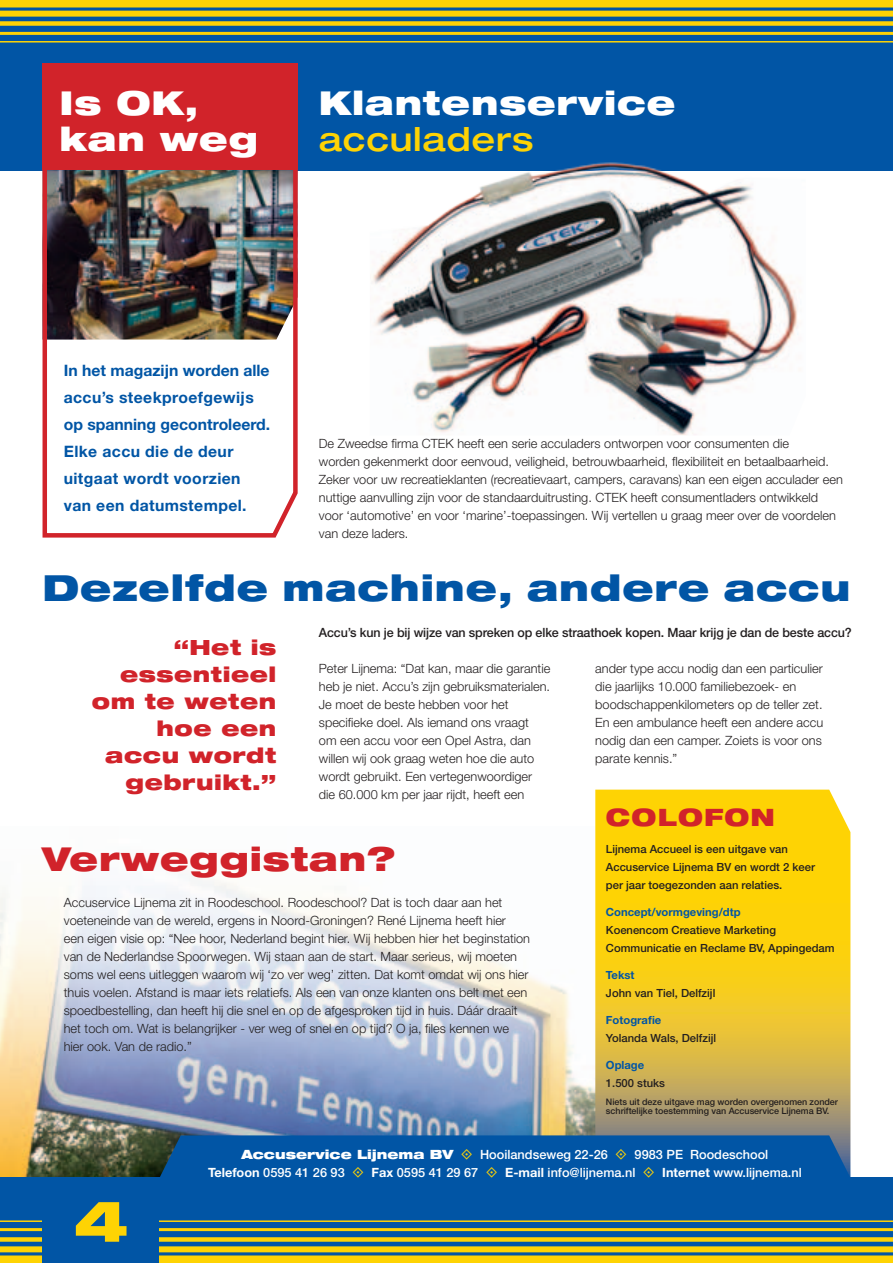
<style>
.page{position:relative;width:893px;height:1263px;background:#fff}
.page>*{position:absolute;margin:0;border:0;box-sizing:border-box;transform-origin:0 0}
.t1{font:900 expanded 57px "Helvetica Neue LT Std";color:#fed304}
.t2{font:900 expanded 36px "Helvetica Neue LT Std";letter-spacing:.025em;color:#0155a5}
.t3{font:900 expanded 33px/36px "Helvetica Neue LT Std";letter-spacing:.025em;color:#fff}
.t4{font:900 expanded 33px "Helvetica Neue LT Std";letter-spacing:.025em;color:#d1232a}
.t5{font:500 expanded 33px "Helvetica Neue LT Std";letter-spacing:.025em;color:#fed304}
.t6{font:900 expanded 24px "Helvetica Neue LT Std";letter-spacing:.05em;color:#d1232a}
.t7{font:900 expanded 21px/27px "Helvetica Neue LT Std";letter-spacing:.025em;color:#d1232a;text-align:right}
.t8{font:700 15.75px/27px "Helvetica Neue LT Std";letter-spacing:.025em;color:#0155a5}
.t9{font:300 12.75px/18px "Helvetica Neue LT Std";color:#231f20}
.t10{font:500 12.75px "Helvetica Neue LT Std";color:#fff}
.t11{font:500 12.75px "Helvetica Neue LT Std";letter-spacing:-.01em;color:#231f20}
.t12{font:900 expanded 12.75px "Helvetica Neue LT Std";color:#fff}
.t13{font:500 11.25px/18px "Helvetica Neue LT Std";color:#231f20}
.t14{font:700 11.25px "Helvetica Neue LT Std";color:#0155a5}
.t15{font:500 9px/9px "Helvetica Neue LT Std";letter-spacing:-.005em;color:#231f20}
.s1{font-weight:700}
</style>
<div class="page">
<div style="left:0;top:0;width:893px;height:170px;background:#0155a5"></div>
<img style="left:0;top:874px;width:595px;height:304px">
<div style="left:0;top:1178px;width:893px;height:85px;background:#0155a5"></div>
<div style="left:0;top:1237px;width:893px;height:5px;background:#fed304"></div>
<hr style="left:0;top:1228px;width:893px;height:3px;background:#fed304">
<hr style="left:0;top:1220px;width:893px;height:2px;background:#fed304">
<div style="left:0;top:1246px;width:893px;height:6px;background:#fed304"></div>
<div style="left:0;top:1255px;width:893px;height:8px;background:#fed304"></div>
<div style="left:0;top:21px;width:893px;height:5px;background:#fed304"></div>
<hr style="left:0;top:32px;width:893px;height:3px;background:#fed304">
<hr style="left:0;top:41px;width:893px;height:2px;background:#fed304">
<div style="left:0;top:11px;width:893px;height:6px;background:#fed304"></div>
<div style="left:0;top:0;width:893px;height:8px;background:#fed304"></div>
<div style="left:43px;top:1178px;width:116px;height:85px;background:#0155a5"></div>
<svg style="left:595px;top:790px;width:255px;height:345px;background:#e9c427"></svg>
<img style="left:370px;top:162px;width:436px;height:273px">
<img style="left:40px;top:63px;width:260px;height:475px">
<div style="left:159px;top:1135px;width:691px;height:43px;background:#0155a5"></div>
<h3 class="t3" style="left:60px;top:83px;width:200px">Is OK, kan weg</h3>
<h3 class="t3" style="left:319px;top:83px;width:358px">Klantenservice</h3>
<h3 class="t5" style="left:319px;top:118px;width:216px">acculaders</h3>
<p class="t8" style="left:64px;top:356px;width:208px">In het magazijn worden alle accu’s steekproefgewijs op spanning gecontroleerd.<br>Elke accu die de deur uitgaat wordt voorzien van een datumstempel.</p>
<p class="t9" style="left:319px;top:434px;width:525px">De Zweedse firma CTEK heeft een serie acculaders ontworpen voor consumenten die<br>worden gekenmerkt door eenvoud, veiligheid, betrouwbaarheid, flexibiliteit en betaalbaarheid.<br>Zeker voor uw recreatieklanten (recreatievaart, campers, caravans) kan een eigen acculader een nuttige aanvulling zijn voor de standaarduitrusting. CTEK heeft consumentladers ontwikkeld voor ‘automotive’ en voor ‘marine’-toepassingen. Wij vertellen u graag meer over de voordelen van deze laders.</p>
<h2 class="t2" style="left:43px;top:564px;width:809px">Dezelfde machine, andere accu</h2>
<h3 class="t7" style="left:92px;top:633px;width:186px">“Het is essentieel om te weten hoe een accu wordt gebruikt.”</h3>
<p class="t11" style="left:319px;top:624px;width:534px">Accu’s kun je bij wijze van spreken op elke straathoek kopen. Maar krijg je dan de beste accu?</p>
<p class="t9" style="left:595px;top:659px;width:229px">ander type accu nodig dan een particulier die jaarlijks 10.000 familiebezoek- en boodschappenkilometers op de teller zet.<br>En een ambulance heeft een andere accu nodig dan een camper. Zoiets is voor ons parate kennis.”</p>
<p class="t9" style="left:319px;top:659px;width:233px">Peter Lijnema: “Dat kan, maar die garantie heb je niet. Accu’s zijn gebruiksmaterialen.<br>Je moet de beste hebben voor het specifieke doel. Als iemand ons vraagt<br>om een accu voor een Opel Astra, dan willen wij ook graag weten hoe die auto wordt gebruikt. Een vertegenwoordiger die 60.000 km per jaar rijdt, heeft een</p>
<h3 class="t4" style="left:43px;top:837px;width:354px">Verweggistan?</h3>
<p class="t9" style="left:64px;top:893px;width:468px">Accuservice Lijnema zit in Roodeschool. Roodeschool? Dat is toch daar aan het voeteneinde van de wereld, ergens in Noord-Groningen? René Lijnema heeft hier<br>een eigen visie op: “Nee hoor, Nederland begint hier. Wij hebben hier het beginstation van de Nederlandse Spoorwegen. Wij staan aan de start. Maar serieus, wij moeten soms wel eens uitleggen waarom wij ‘zo ver weg’ zitten. Dat komt omdat wij ons hier thuis voelen. Afstand is maar iets relatiefs. Als een van onze klanten ons belt met een spoedbestelling, dan heeft hij die snel en op de afgesproken tijd in huis. Dáár draait het toch om. Wat is belangrijker - ver weg of snel en op tijd? O ja, files kennen we hier ook. Van de radio.”</p>
<h3 class="t6" style="left:606px;top:801px;width:171px">COLOFON</h3>
<p class="t13" style="left:606px;top:839px;width:211px">Lijnema Accueel is een uitgave van<br>Accuservice Lijnema BV en wordt 2 keer per jaar toegezonden aan relaties.</p>
<p class="t14" style="left:606px;top:905px;width:136px">Concept/vormgeving/dtp</p>
<p class="t13" style="left:606px;top:920px;width:230px">Koenencom Creatieve Marketing<br>Communicatie en Reclame BV, Appingedam</p>
<p class="t14" style="left:606px;top:968px;width:30px">Tekst</p>
<p class="t13" style="left:606px;top:983px;width:111px">John van Tiel, Delfzijl</p>
<p class="t14" style="left:606px;top:1013px;width:57px">Fotografie</p>
<p class="t13" style="left:606px;top:1028px;width:112px">Yolanda Wals, Delfzijl</p>
<p class="t14" style="left:606px;top:1058px;width:40px">Oplage</p>
<p class="t13" style="left:606px;top:1073px;width:61px">1.500 stuks</p>
<p class="t15" style="left:606px;top:1097px;width:234px">Niets uit deze uitgave mag worden overgenomen zonder schriftelijke toestemming van Accuservice Lijnema BV.</p>
<h1 class="t1" style="left:74px;top:1184px;width:56px">4</h1>
<p class="t12" style="left:242px;top:1146px;width:213px">Accuservice Lijnema BV</p>
<p class="t10" style="left:480px;top:1146px;width:129px">Hooilandseweg 22-26</p>
<p class="t10" style="left:635px;top:1146px;width:135px">9983 PE Roodeschool</p>
<p class="t10" style="left:208px;top:1164px;width:138px"><span class="s1">Telefoon</span> 0595 41 26 93</p>
<p class="t10" style="left:372px;top:1164px;width:108px"><span class="s1">Fax</span> 0595 41 29 67</p>
<p class="t10" style="left:505px;top:1164px;width:132px"><span class="s1">E-mail</span> info@lijnema.nl</p>
<p class="t10" style="left:662px;top:1164px;width:141px"><span class="s1">Internet</span> www.lijnema.nl</p>
</div>
